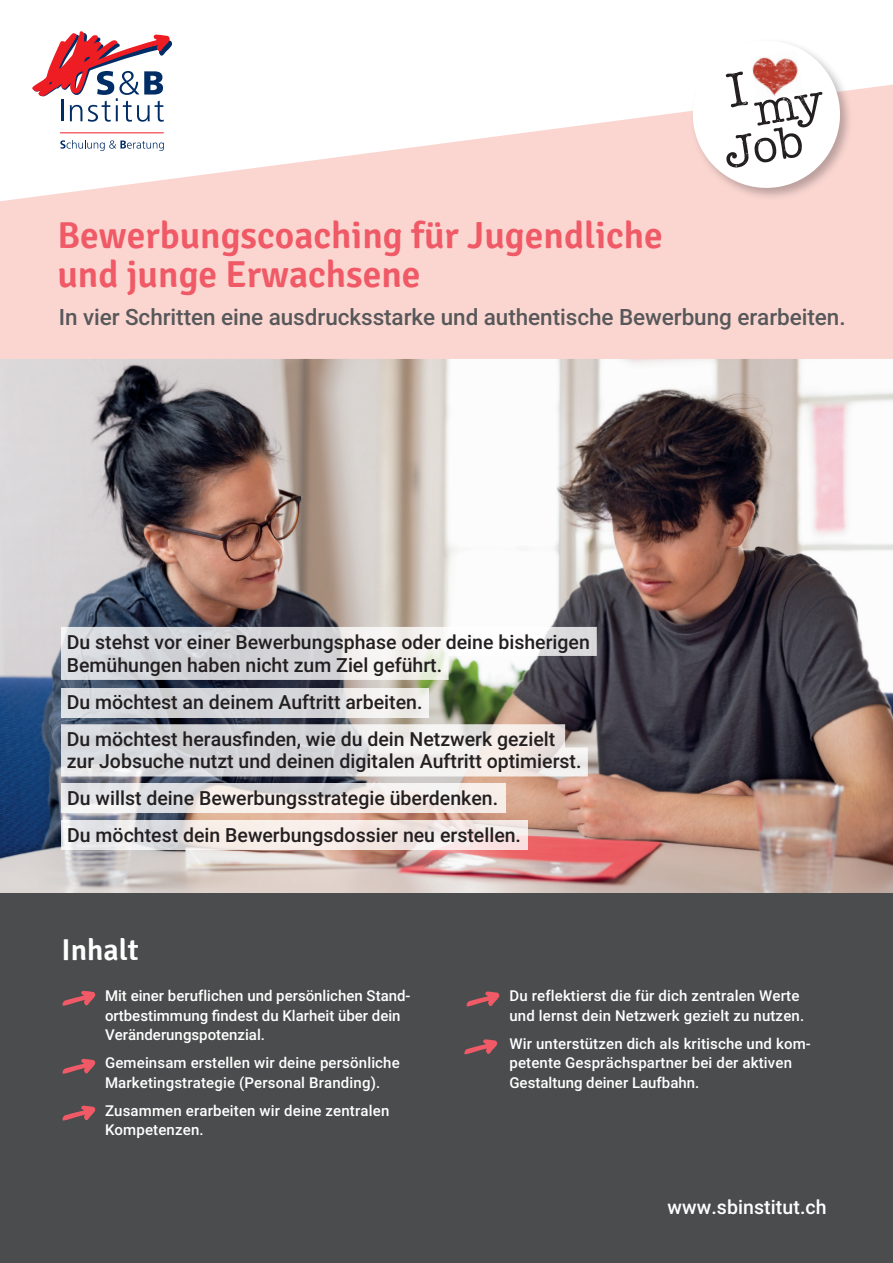
<style>
.page{position:relative;width:893px;height:1263px;background:#fff}
.page>*{position:absolute;margin:0;border:0;box-sizing:border-box;transform-origin:0 0}
.t1{font:600 37.5px/39px "Signika";color:#f05a67}
.t2{font:600 30px "Signika";color:#fff}
.t3{font:500 22.5px "Roboto";letter-spacing:-.005em;color:#57585a}
.t4{font:500 19.5px/22.5px "Roboto";color:#231f20}
.t5{font:500 19.5px "Roboto";letter-spacing:.005em;color:#fff}
.t6{font:500 15px/19.5px "Roboto";letter-spacing:.01em;color:#fff}
</style>
<div class="page">
<img style="left:0;top:359px;width:893px;height:534px">
<div style="left:0;top:893px;width:893px;height:370px;background:#4b4c4d"></div>
<svg style="left:62px;top:991px;width:33px;height:15px"></svg>
<svg style="left:62px;top:1059px;width:33px;height:15px"></svg>
<svg style="left:62px;top:1106px;width:33px;height:14px"></svg>
<svg style="left:467px;top:991px;width:32px;height:15px"></svg>
<svg style="left:464px;top:1039px;width:33px;height:15px"></svg>
<svg style="left:0;top:85px;width:893px;height:274px;fill:#fbd6d1"></svg>
<svg style="left:60px;top:140px;width:104px;height:11px"></svg>
<hr style="left:60px;top:132px;width:104px;height:1px;background:#ee1d23">
<svg style="left:31px;top:31px;width:142px;height:91px"></svg>
<div style="left:690px;top:38px;width:164px;height:164px;background:#231f20;opacity:.3"></div>
<svg style="left:687px;top:38px;width:159px;height:156px"></svg>
<img style="left:750px;top:51px;width:53px;height:48px">
<svg style="left:61px;top:627px;width:536px;height:53px"></svg>
<svg style="left:61px;top:724px;width:527px;height:52px"></svg>
<svg style="left:61px;top:688px;width:367px;height:29px;background:#dadcde"></svg>
<svg style="left:61px;top:784px;width:444px;height:29px;background:#ece8e7"></svg>
<svg style="left:61px;top:820px;width:466px;height:29px;background:#f0e8e6"></svg>
<h1 class="t1" style="left:57px;top:216px;width:607px">Bewerbungscoaching für Jugendliche und junge Erwachsene</h1>
<h3 class="t3" style="left:59px;top:302px;width:788px">In vier Schritten eine ausdrucksstarke und authentische Bewerbung erarbeiten.</h3>
<h3 class="t4" style="left:67px;top:630px;width:525px">Du stehst vor einer Bewerbungsphase oder deine bisherigen<br>Bemühungen haben nicht zum Ziel geführt.</h3>
<h3 class="t4" style="left:67px;top:690px;width:357px">Du möchtest an deinem Auftritt arbeiten.</h3>
<h3 class="t4" style="left:67px;top:727px;width:516px">Du möchtest herausfinden, wie du dein Netzwerk gezielt zur Jobsuche nutzt und deinen digitalen Auftritt optimierst.</h3>
<h3 class="t4" style="left:67px;top:779px;width:455px;line-height:36.9px">Du willst deine Bewerbungsstrategie überdenken.<br>Du möchtest dein Bewerbungsdossier neu erstellen.</h3>
<h2 class="t2" style="left:62px;top:932px;width:79px">Inhalt</h2>
<p class="t6" style="left:105px;top:986px;width:307px">Mit einer beruflichen und persönlichen Stand&shy;ortbestimmung findest du Klarheit über dein<br>Veränderungspotenzial.</p>
<p class="t6" style="left:105px;top:1053px;width:296px">Gemeinsam erstellen wir deine persönliche<br>Marketingstrategie (Personal Branding).</p>
<p class="t6" style="left:105px;top:1100px;width:286px">Zusammen erarbeiten wir deine zentralen<br>Kompetenzen.</p>
<p class="t6" style="left:509px;top:986px;width:296px">Du reflektierst die für dich zentralen Werte und lernst dein Netzwerk gezielt zu nutzen.</p>
<p class="t6" style="left:509px;top:1033px;width:303px">Wir unterstützen dich als kritische und kom&shy;petente Gesprächspartner bei der aktiven<br>Gestaltung deiner Laufbahn.</p>
<h3 class="t5" style="left:668px;top:1193px;width:161px">www.sbinstitut.ch</h3>
</div>
